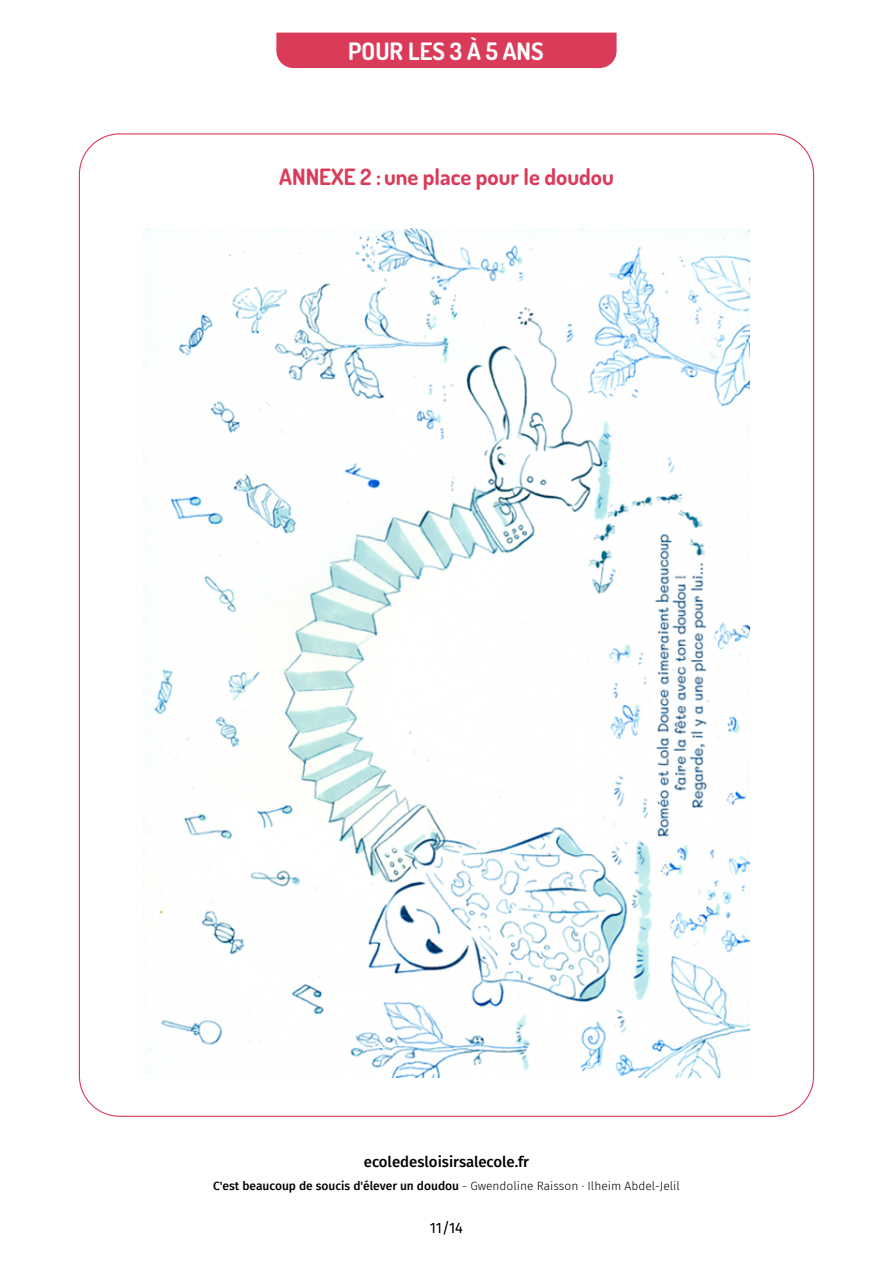
<style>
.page{position:relative;width:893px;height:1263px;background:#fff}
.page>*{position:absolute;margin:0;border:0;box-sizing:border-box;transform-origin:0 0}
.t1{font:700 24px "Dosis";color:#fff}
.t2{font:700 22.5px "Dosis";color:#da3b59}
.t3{font:500 15px "Fira Sans";color:#000}
.t4{font:300 15px "Fira Sans";color:#000}
.t5{font:500 12px "Fira Sans";color:#000}
.s1{font-weight:300}
</style>
<div class="page">
<div style="left:276px;top:33px;width:341px;height:35px;background:#da3b59"></div>
<img style="left:143px;top:228px;width:607px;height:849px">
<h1 class="t1" style="left:348px;top:35px;width:197px">POUR LES 3 À 5 ANS</h1>
<h2 class="t2" style="left:279px;top:162px;width:336px">ANNEXE 2 :une place pour le doudou</h2>
<p class="t3" style="left:364px;top:1150px;width:167px">ecoledesloisirsalecole.fr</p>
<p class="t5" style="left:213px;top:1176px;width:468px">C'est beaucoup de soucis d'élever un doudou <span class="s1">- Gwendoline Raisson · Ilheim Abdel-Jelil</span></p>
<p class="t4" style="left:430px;top:1217px;width:35px">11/14</p>
</div>
